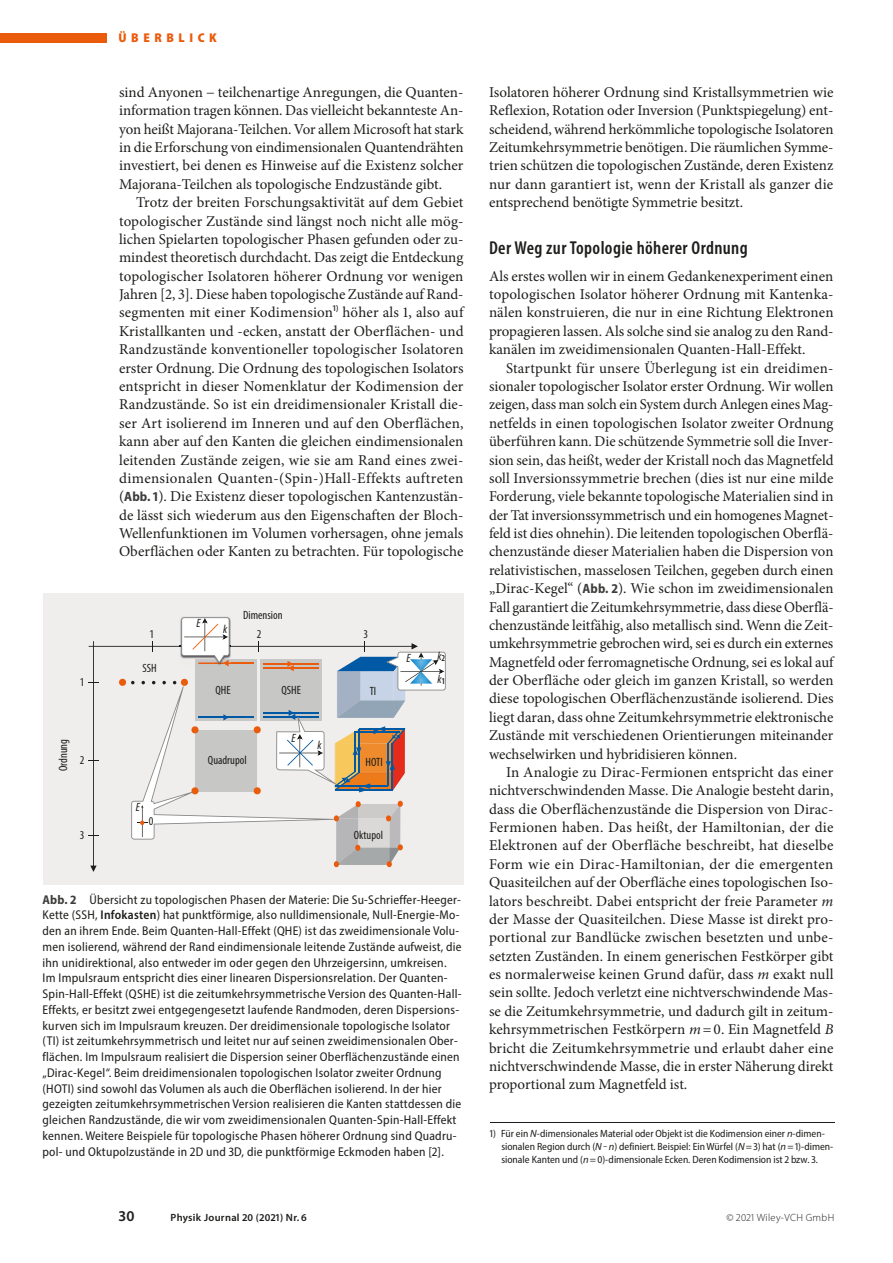
<style>
.page{position:relative;width:893px;height:1263px;background:#fff}
.page>*{position:absolute;margin:0;border:0;box-sizing:border-box;transform-origin:0 0}
.t1{font:600 condensed 18.75px "Myriad Pro";letter-spacing:.02em;color:#1d1d1b}
.t2{font:15px/18.5px "Minion Pro";color:#1d1d1b;text-align:justify}
.t3{font:600 15px "Myriad Pro";color:#1d1d1b}
.t4{font:semi-condensed 12.75px/15.8px "Myriad Pro";letter-spacing:.02em;color:#1d1d1b}
.t5{font:900 semi-condensed 12.75px "Myriad Pro";letter-spacing:.36em;color:#ea5b0c}
.t6{font:condensed 12px "Myriad Pro";color:#1d1d1b}
.t7{font:italic condensed 12px "Myriad Pro";color:#1d1d1b}
.t8{font:semi-condensed 10.5px/12.8px "Myriad Pro";color:#1d1d1b}
.t9{font:600 10.5px "Myriad Pro";letter-spacing:.03em;color:#1d1d1b}
.t10{font:300 10.5px "Myriad Pro";letter-spacing:.03em;color:#1d1d1b}
.s1{font-family:"Myriad Pro";font-weight:700;font-stretch:semi-condensed;font-size:13.5px;color:#3d3d3c}
.s2{font-weight:700;color:#3d3d3c}
.s3{font-weight:600}
.s4{font-style:italic}
.s5{font-style:italic;font-stretch:normal}
.s6{font-family:"Minion Pro";font-stretch:normal}
</style>
<div class="page">
<div style="left:0;top:33px;width:106px;height:9px;background:#ea5b0c"></div>
<div style="left:43px;top:593px;width:420px;height:292px;background:#efeeec"></div>
<svg style="left:88px;top:617px;width:358px;height:255px"></svg>
<hr style="left:490px;top:1122px;width:344px;height:1px;background:#1d1d1b">
<p class="t5" style="left:118px;top:30px;width:100px">ÜBERBLICK</p>
<p class="t2" style="left:119px;top:83px;width:346px">sind Anyonen − teilchenartige Anregungen, die Quanten&shy;information tragen können. Das vielleicht bekannteste An&shy;yon heißt Majorana-Teilchen. Vor allem Microsoft hat stark in die Erforschung von eindimensionalen Quantendrähten investiert, bei denen es Hinweise auf die Existenz solcher Majorana-Teilchen als topologische Endzustände gibt.</p>
<p class="t2" style="left:119px;top:193px;width:346px;text-indent:17px">Trotz der breiten Forschungsaktivität auf dem Gebiet topo logischer Zustände sind längst noch nicht alle mög&shy;lichen Spielarten topologischer Phasen gefunden oder zu&shy;mindest theoretisch durchdacht. Das zeigt die Ent deckung topologischer Isolatoren höherer Ordnung vor wenigen Jahren [2, 3]. Diese haben topologische Zustände auf Rand&shy;segmenten mit einer Kodimension<sup>1)</sup> höher als 1, also auf Kristallkanten und -ecken, anstatt der Oberflächen- und Randzustände konventioneller topologischer Isolatoren erster Ordnung. Die Ordnung des topologischen Isolators entspricht in dieser Nomenklatur der Kodimension der Randzustände. So ist ein dreidimensionaler Kristall die&shy;ser Art isolierend im Inneren und auf den Oberflächen, kann aber auf den Kanten die gleichen ein dimensionalen leitenden Zustände zeigen, wie sie am Rand eines zwei&shy;dimensionalen Quanten-(Spin-)Hall-Effekts auftreten (<span class="s1">Abb. 1</span>). Die Existenz dieser topologischen Kantenzustän&shy;de lässt sich wiederum aus den Eigenschaften der Bloch-Wellenfunktionen im Volumen vorhersagen, ohne jemals Oberflächen oder Kanten zu betrachten. Für topologische</p>
<p class="t6" style="left:80px;top:675px;width:6px">1</p>
<p class="t6" style="left:56px;top:771px;width:34px;rotate:-90deg">Ordnung</p>
<p class="t6" style="left:80px;top:752px;width:6px">2</p>
<p class="t6" style="left:80px;top:828px;width:6px">3</p>
<p class="t6" style="left:243px;top:608px;width:41px">Dimension</p>
<p class="t7" style="left:197px;top:616px;width:6px">E</p>
<p class="t7" style="left:223px;top:621px;width:6px">k</p>
<p class="t6" style="left:149px;top:626px;width:6px">1</p>
<p class="t6" style="left:257px;top:626px;width:6px">2</p>
<p class="t6" style="left:363px;top:626px;width:6px">3</p>
<p class="t6" style="left:143px;top:660px;width:16px">SSH</p>
<p class="t7" style="left:136px;top:799px;width:6px">E</p>
<p class="t6" style="left:149px;top:814px;width:6px">0</p>
<p class="t6" style="left:216px;top:683px;width:17px">QHE</p>
<p class="t6" style="left:281px;top:683px;width:21px">QSHE</p>
<p class="t7" style="left:292px;top:731px;width:6px">E</p>
<p class="t7" style="left:318px;top:738px;width:6px">k</p>
<p class="t6" style="left:370px;top:684px;width:8px">TI</p>
<p class="t6" style="left:208px;top:753px;width:40px">Quadrupol</p>
<p class="t6" style="left:365px;top:755px;width:19px">HOTI</p>
<p class="t6" style="left:354px;top:828px;width:31px">Oktupol</p>
<p class="t7" style="left:406px;top:650px;width:6px">E</p>
<p class="t7" style="left:437px;top:648px;width:9px">k<sub>2</sub></p>
<p class="t7" style="left:437px;top:672px;width:9px">k<sub>1</sub></p>
<p class="t4" style="left:43px;top:891px;width:421px"><span class="s2">Abb. 2</span> Übersicht zu topologischen Phasen der Materie: Die Su-Schrieffer-Heeger-Kette (SSH, <span class="s3">Infokasten</span>) hat punktförmige, also nulldimensionale, Null-Energie-Mo&shy;den an ihrem Ende. Beim Quanten-Hall-Effekt (QHE) ist das zwei dimensionale Volu&shy;men isolierend, während der Rand eindimensionale leitende Zustände aufweist, die ihn unidirektional, also entweder im oder gegen den Uhrzeigersinn, umkreisen.<br>Im Impulsraum entspricht dies einer linearen Disper sionsrelation. Der Quanten-Spin-Hall-Effekt (QSHE) ist die zeitumkehrsymmetrische Version des Quanten-Hall-Effekts, er besitzt zwei entgegengesetzt laufende Randmoden, deren Dispersions&shy;kurven sich im Impulsraum kreuzen. Der dreidimensionale topologische Isolator (TI) ist zeitumkehrsymmetrisch und leitet nur auf seinen zweidimensionalen Ober&shy;flächen. Im Impulsraum realisiert die Disper sion seiner Oberflächenzustände einen „Dirac-Kegel“. Beim dreidimensionalen topologischen Isolator zweiter Ordnung (HOTI) sind sowohl das Volumen als auch die Oberflächen isolierend. In der hier gezeigten zeitumkehrsymmetrischen Version realisieren die Kanten stattdessen die gleichen Randzustände, die wir vom zweidimensionalen Quanten-Spin-Hall-Effekt kennen. Weitere Beispiele für topologische Phasen höherer Ordnung sind Quadru&shy;pol- und Oktu pol zustände in 2D und 3D, die punktförmige Eckmoden haben [2].</p>
<p class="t2" style="left:489px;top:83px;width:346px">Isolatoren höherer Ordnung sind Kristallsymmetrien wie Reflexion, Rotation oder Inversion (Punktspiegelung) ent&shy;scheidend, während herkömmliche topologische Isolatoren Zeitumkehrsymmetrie benötigen. Die räumlichen Symme&shy;trien schützen die topo logischen Zustände, deren Existenz nur dann garantiert ist, wenn der Kristall als ganzer die entsprechend benötigte Symmetrie besitzt.</p>
<p class="t1" style="left:489px;top:236px;width:260px">Der Weg zur Topologie höherer Ordnung</p>
<p class="t2" style="left:489px;top:267px;width:346px">Als erstes wollen wir in einem Gedankenexperiment einen topologischen Isolator höherer Ordnung mit Kantenka&shy;nälen konstruieren, die nur in eine Richtung Elektronen propagieren lassen. Als solche sind sie analog zu den Rand&shy;kanälen im zweidimensionalen Quanten-Hall-Effekt.</p>
<p class="t2" style="left:489px;top:359px;width:346px;text-indent:17px">Startpunkt für unsere Überlegung ist ein dreidimen&shy;sionaler topologischer Isolator erster Ordnung. Wir wollen zeigen, dass man solch ein System durch Anlegen eines Mag&shy;netfelds in einen topologischen Isolator zweiter Ordnung überführen kann. Die schützende Symmetrie soll die Inver&shy;sion sein, das heißt, weder der Kristall noch das Magnetfeld soll Inversionssymmetrie brechen (dies ist nur eine milde Forderung, viele bekannte topologische Materialien sind in der Tat inversionssymmetrisch und ein homogenes Magnet&shy;feld ist dies ohnehin). Die leitenden topologischen Oberflä&shy;chenzustände dieser Materialien haben die Dispersion von relativistischen, masselosen Teilchen, gegeben durch einen „Dirac-Kegel“ (<span class="s1">Abb. 2</span>). Wie schon im zwei dimensionalen Fall garantiert die Zeitumkehrsymmetrie, dass diese Oberflä&shy;chenzustände leitfähig, also metallisch sind. Wenn die Zeit&shy;umkehrsymmetrie gebrochen wird, sei es durch ein externes Magnetfeld oder ferromagnetische Ordnung, sei es lokal auf der Oberfläche oder gleich im ganzen Kristall, so werden diese topologischen Oberflächenzustände isolierend. Dies liegt daran, dass ohne Zeitumkehrsymmetrie elektronische Zustände mit verschiedenen Orientierungen miteinander wechselwirken und hybridisieren können.</p>
<p class="t2" style="left:489px;top:763px;width:346px;text-indent:17px">In Analogie zu Dirac-Fermionen entspricht das einer nichtverschwindenden Masse. Die Analogie besteht darin, dass die Oberflächenzustände die Dispersion von Dirac-Fermionen haben. Das heißt, der Hamiltonian, der die Elektronen auf der Oberfläche beschreibt, hat die selbe Form wie ein Dirac-Hamiltonian, der die emergenten Quasiteilchen auf der Oberfläche eines topologischen Iso&shy;lators beschreibt. Dabei entspricht der freie Parameter <span class="s4">m </span>der Masse der Quasiteilchen. Diese Masse ist direkt pro&shy;portional zur Bandlücke zwischen besetzten und unbe&shy;setzten Zuständen. In einem generischen Festkörper gibt es normalerweise keinen Grund dafür, dass <span class="s4">m</span> exakt null sein sollte. Jedoch verletzt eine nichtverschwindende Mas&shy;se die Zeitumkehrsymmetrie, und dadurch gilt in zeitum&shy;kehrsymmetrischen Festkörpern <span class="s4">m</span> = 0. Ein Magnetfeld <span class="s4">B </span>bricht die Zeitumkehrsymmetrie und erlaubt daher eine nichtverschwindende Masse, die in erster Näherung direkt proportional zum Magnetfeld ist.</p>
<p class="t8" style="left:501px;top:1127px;width:334px;text-indent:-11px">1) Für ein <span class="s5">N</span>-dimensionales Material oder Objekt ist die Kodimension einer <span class="s5">n</span>-dimen&shy;sionalen Region durch (<span class="s5">N</span><span class="s6">‒</span><span class="s5">n</span>) definiert. Beispiel: Ein Würfel (<span class="s5">N</span>=3) hat (<span class="s5">n</span>=1)-dimen&shy;sionale Kanten und (<span class="s5">n</span>=0)-dimensionale Ecken. Deren Kodimension ist 2 bzw. 3.</p>
<p class="t3" style="left:119px;top:1206px;width:17px">30</p>
<p class="t9" style="left:171px;top:1211px;width:138px">Physik Journal 20 (2021) Nr. 6</p>
<p class="t10" style="left:726px;top:1211px;width:109px">© 2021 Wiley-VCH GmbH</p>
</div>
